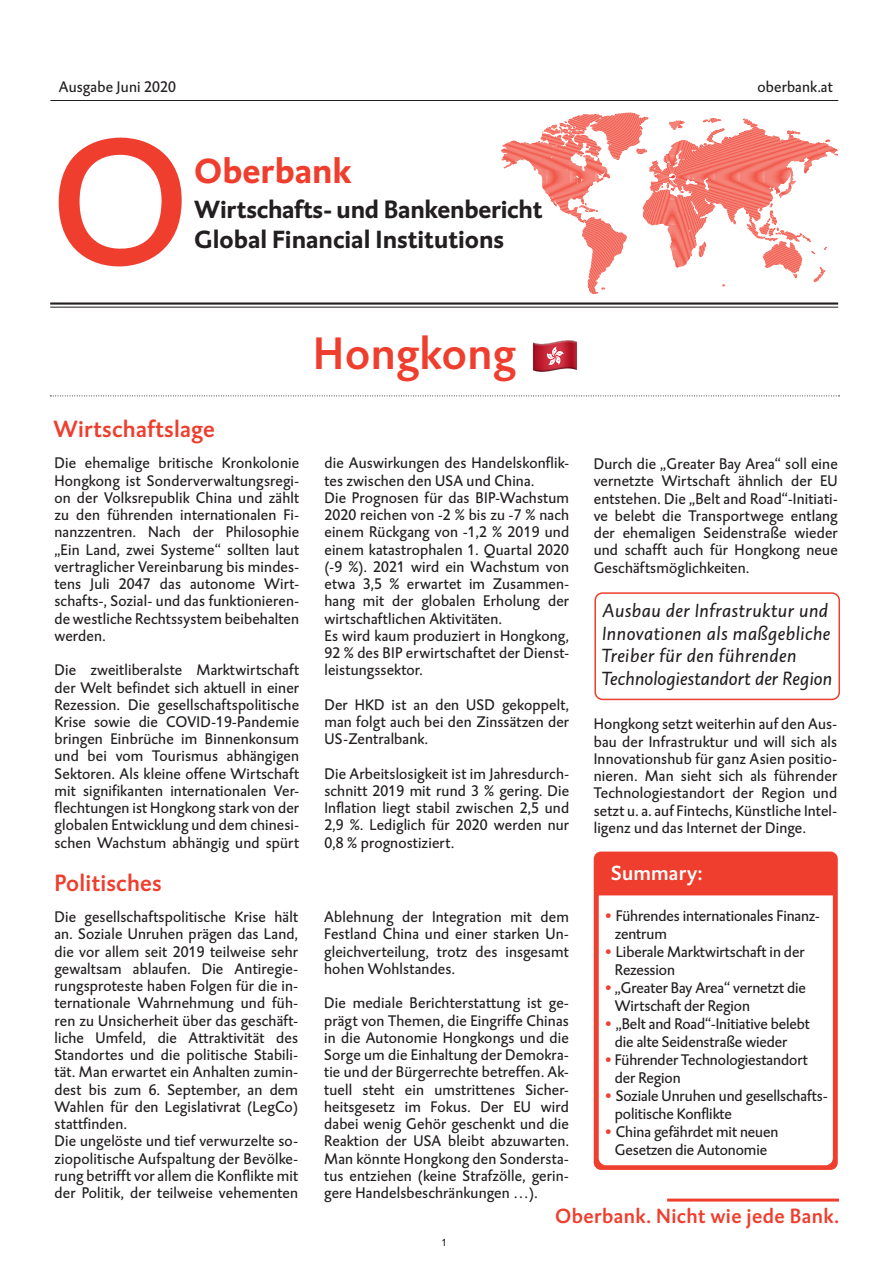
<style>
.page{position:relative;width:893px;height:1263px;background:#fff}
.page>*{position:absolute;margin:0;border:0;box-sizing:border-box;transform-origin:0 0}
.t1{font:46.5px "DTL Caspari T Medium";letter-spacing:.01em;color:#ef3e2e}
.t2{font:700 35.55px "DTL Caspari T";color:#ef3e2e}
.t3{font:700 25.35px/30.5px "DTL Caspari T";color:#231f20}
.t4{font:24px "DTL Caspari T Medium";letter-spacing:.01em;color:#ef3e2e}
.t5{font:21px "DTL Caspari T Medium";letter-spacing:.015em;color:#ef3e2e}
.t6{font:21px "DTL Caspari T Medium";letter-spacing:.01em;color:#fff}
.t7{font:italic 19.5px/22.5px "DTL Caspari T";letter-spacing:.02em;color:#231f20}
.t8{font:15.75px/17.2px "DTL Caspari T";letter-spacing:.01em;color:#231f20;text-align:justify}
.t9{font:10.5px "DTL Caspari T";color:#231f20}
.s1{color:#ef3e2e}
</style>
<div class="page">
<hr style="left:50px;top:100px;width:788px;height:1px;background:#231f20">
<hr style="left:667px;top:1198px;width:172px;height:3px;background:#ef3e2e">
<svg style="left:59px;top:137px;width:123px;height:130px"></svg>
<hr style="left:50px;top:307px;width:788px;height:1px;background:#231f20">
<hr style="left:50px;top:302px;width:788px;height:3px;background:#231f20">
<div style="left:594px;top:851px;width:244px;height:319px;background:#ef3e2e;border-radius:7px"></div>
<div style="left:599px;top:895px;width:234px;height:270px;background:#fff"></div>
<svg style="left:50px;top:395px;width:789px;height:1px"></svg>
<div style="left:594px;top:592px;width:246px;height:108px;border:2px solid #ef3e2e;border-radius:7px"></div>
<svg style="left:493px;top:124px;width:346px;height:181px"></svg>
<svg style="left:554px;top:112px;width:236px;height:183px"></svg>
<p class="t8" style="left:59px;top:78px;width:119px">Ausgabe Juni 2020</p>
<p class="t8" style="left:757px;top:78px;width:77px">oberbank.at</p>
<h2 class="t2" style="left:194px;top:147px;width:159px">Oberbank</h2>
<h3 class="t3" style="left:194px;top:193px;width:350px">Wirtschafts- und Bankenbericht<br>Global Financial Institutions</h3>
<h3 class="t4" style="left:53px;top:413px;width:163px">Wirtschaftslage</h3>
<p class="t8" style="left:54px;top:454px;width:246px">Die ehemalige britische Kronkolonie Hongkong ist Sonderverwaltungsregi&shy;on der Volksrepublik China und zählt zu den führenden internationalen Fi&shy;nanzzentren. Nach der Philosophie „Ein Land, zwei Systeme“ sollten laut vertraglicher Vereinbarung bis mindes&shy;tens Juli 2047 das autonome Wirt&shy;schafts-, Sozial- und das funktionieren&shy;de westliche Rechtssystem beibehalten werden.</p>
<p class="t8" style="left:54px;top:661px;width:246px">Die zweitliberalste Marktwirtschaft der Welt befindet sich aktuell in einer Rezession. Die gesellschaftspolitische Krise sowie die COVID-19-Pandemie bringen Einbrüche im Binnenkonsum und bei vom Tourismus abhängigen Sektoren. Als kleine offene Wirtschaft mit signifikanten internationalen Ver&shy;flechtungen ist Hongkong stark von der globalen Entwicklung und dem chinesi&shy;schen Wachstum abhängig und spürt</p>
<h3 class="t4" style="left:54px;top:867px;width:109px">Politisches</h3>
<h1 class="t1" style="left:313px;top:324px;width:204px">Hongkong</h1>
<p class="t8" style="left:324px;top:454px;width:246px;text-align:left">die Auswirkungen des Handelskonflik&shy;tes zwischen den USA und China.<br>Die Prognosen für das BIP-Wachstum 2020 reichen von -2 % bis zu -7 % nach einem Rückgang von -1,2 % 2019 und einem katastrophalen 1. Quartal 2020 (-9 %). 2021 wird ein Wachstum von etwa 3,5 % erwartet im Zusammen&shy;hang mit der globalen Erholung der wirtschaftlichen Aktivitäten.<br>Es wird kaum produziert in Hongkong, 92 % des BIP erwirtschaftet der Dienst&shy;leistungssektor.</p>
<p class="t8" style="left:324px;top:696px;width:246px">Der HKD ist an den USD gekoppelt, man folgt auch bei den Zinssätzen der US-Zentralbank.</p>
<p class="t8" style="left:324px;top:765px;width:246px">Die Arbeitslosigkeit ist im Jahresdurch&shy;schnitt 2019 mit rund 3 % gering. Die Inflation liegt stabil zwischen 2,5 und 2,9 %. Lediglich für 2020 werden nur 0,8 % prognostiziert.</p>
<p class="t8" style="left:54px;top:908px;width:245px;text-align:left">Die gesellschaftspolitische Krise hält an. Soziale Unruhen prägen das Land, die vor allem seit 2019 teilweise sehr gewaltsam ablaufen. Die Antiregie&shy;rungsproteste haben Folgen für die in&shy;ternationale Wahrnehmung und füh&shy;ren zu Unsicherheit über das geschäft&shy;liche Umfeld, die Attraktivität des Standortes und die politische Stabili&shy;tät. Man erwartet ein Anhalten zumin&shy;dest bis zum 6. September, an dem Wahlen für den Legislativrat (LegCo) stattfinden.<br>Die ungelöste und tief verwurzelte so&shy;ziopolitische Aufspaltung der Bevölke&shy;rung betrifft vor allem die Konflikte mit der Politik, der teilweise vehementen</p>
<p class="t8" style="left:324px;top:908px;width:246px">Ablehnung der Integration mit dem Festland China und einer starken Un&shy;gleichverteilung, trotz des insgesamt hohen Wohlstandes.</p>
<p class="t8" style="left:324px;top:994px;width:246px">Die mediale Berichterstattung ist ge&shy;prägt von Themen, die Eingriffe Chinas in die Autonomie Hongkongs und die Sorge um die Einhaltung der Demokra&shy;tie und der Bürgerrechte betreffen. Ak&shy;tuell steht ein umstrittenes Sicher&shy;heitsgesetz im Fokus. Der EU wird dabei wenig Gehör geschenkt und die Reaktion der USA bleibt abzuwarten.<br>Man könnte Hongkong den Sondersta&shy;tus entziehen (keine Strafzölle, gerin&shy;gere Handelsbeschränkungen …).</p>
<p class="t8" style="left:594px;top:455px;width:246px">Durch die „Greater Bay Area“ soll eine vernetzte Wirtschaft ähnlich der EU entstehen. Die „Belt and Road“-Initiati&shy;ve belebt die Transportwege entlang der ehemaligen Seidenstraße wieder und schafft auch für Hongkong neue Geschäftsmöglichkeiten.</p>
<p class="t7" style="left:602px;top:599px;width:232px">Ausbau der Infrastruktur und<br>Innovationen als maßgebliche<br>Treiber für den führenden<br>Technologiestandort der Region</p>
<p class="t8" style="left:594px;top:715px;width:245px">Hongkong setzt weiterhin auf den Aus&shy;bau der Infrastruktur und will sich als Innovationshub für ganz Asien positio&shy;nieren. Man sieht sich als führender Technologiestandort der Region und setzt u. a. auf Fintechs, Künstliche Intel&shy;ligenz und das Internet der Dinge.</p>
<h3 class="t6" style="left:611px;top:859px;width:93px">Summary:</h3>
<p class="t8" style="left:615px;top:906px;width:206px;line-height:18px;text-indent:-11px"><span class="s1">•</span> Führendes internationales Finanz&shy;zentrum</p>
<p class="t8" style="left:615px;top:942px;width:191px;line-height:18px;text-indent:-11px"><span class="s1">•</span> Liberale Marktwirtschaft in der<br>Rezession</p>
<p class="t8" style="left:615px;top:978px;width:193px;line-height:18px;text-indent:-11px"><span class="s1">•</span> „Greater Bay Area“ vernetzt die<br>Wirtschaft der Region</p>
<p class="t8" style="left:615px;top:1014px;width:197px;line-height:18px;text-indent:-11px"><span class="s1">•</span> „Belt and Road“-Initiative belebt die alte Seidenstraße wieder</p>
<p class="t8" style="left:615px;top:1050px;width:195px;line-height:18px;text-indent:-11px"><span class="s1">•</span> Führender Technologiestandort der Region</p>
<p class="t8" style="left:615px;top:1086px;width:214px;line-height:18px;text-indent:-11px"><span class="s1">•</span> Soziale Unruhen und gesellschafts&shy;politische Konflikte</p>
<p class="t8" style="left:604px;top:1122px;width:176px;line-height:18px;text-align:center"><span class="s1">•</span> China gefährdet mit neuen<br>Gesetzen die Autonomie</p>
<p class="t9" style="left:442px;top:1236px;width:7px">1</p>
<h3 class="t5" style="left:555px;top:1202px;width:285px">Oberbank. Nicht wie jede Bank.</h3>
</div>
